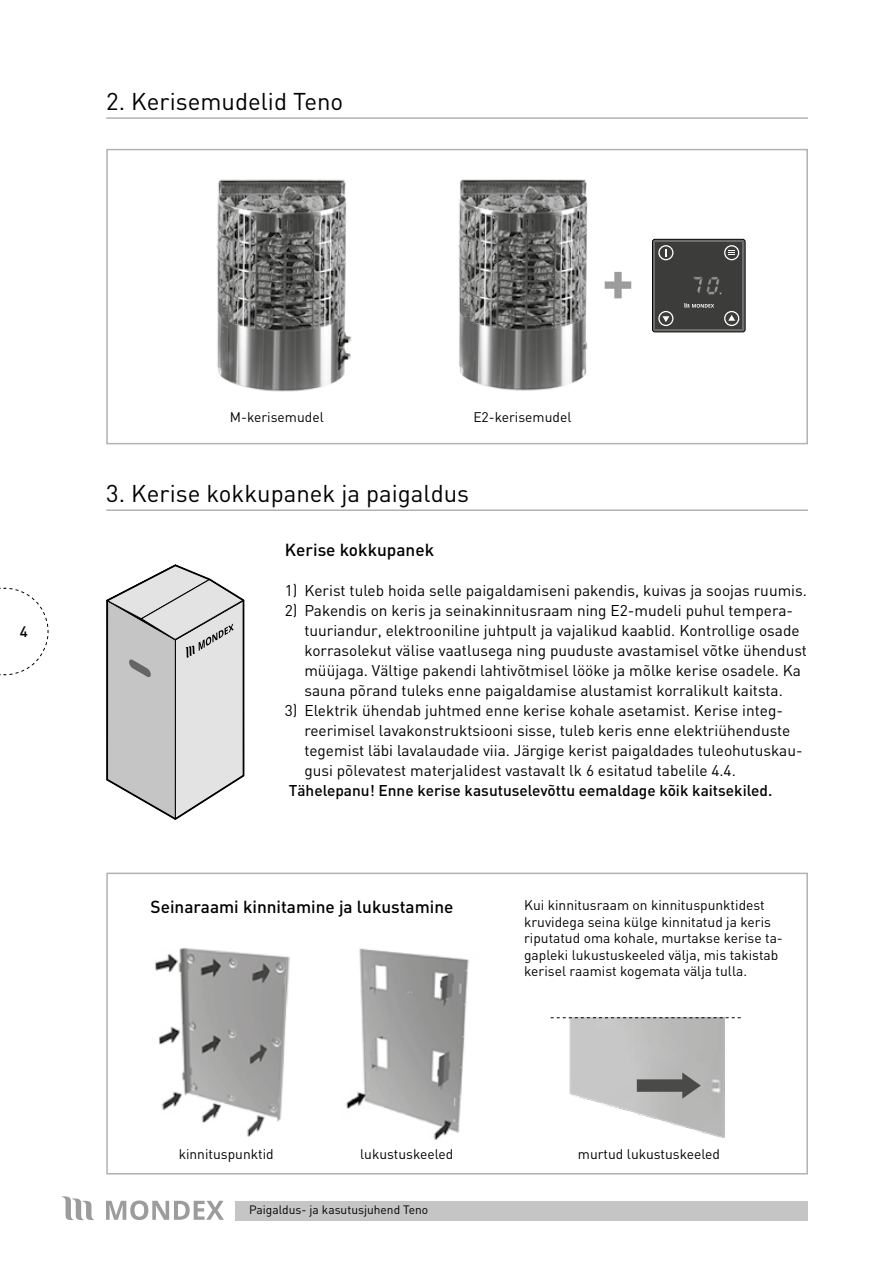
<style>
.page{position:relative;width:893px;height:1263px;background:#fff}
.page>*{position:absolute;margin:0;border:0;box-sizing:border-box;transform-origin:0 0}
.t1{font:700 60px "DIN";color:#9c9c9c}
.t2{font:24px "DIN";color:#000}
.t3{font:500 17.25px "DIN";color:#000}
.t4{font:15.45px/20px "DIN";color:#000}
.t5{font:500 15.45px "DIN";color:#000}
.t6{font:500 15px "DIN";color:#000}
.t7{font:13.8px/16.5px "DIN";color:#000}
.t8{font:12px "DIN";color:#000}
</style>
<div class="page">
<svg style="left:0;top:587px;width:49px;height:88px"></svg>
<div style="left:236px;top:1201px;width:572px;height:19px;background:#c5c5c5"></div>
<svg style="left:62px;top:1196px;width:32px;height:24px"></svg>
<svg style="left:106px;top:1200px;width:118px;height:20px"></svg>
<div style="left:106px;top:149px;width:702px;height:295px;border:2px solid #b2b2b2"></div>
<hr style="left:106px;top:509px;width:702px;height:2px;background:#b2b2b2">
<hr style="left:106px;top:117px;width:702px;height:2px;background:#b2b2b2">
<svg style="left:106px;top:564px;width:139px;height:256px;background:#d0d0d0"></svg>
<div style="left:106px;top:873px;width:702px;height:301px;border:2px solid #b2b2b2"></div>
<div style="left:652px;top:239px;width:93px;height:93px;background:#6e6e6e;border-radius:2px"></div>
<div style="left:652px;top:239px;width:93px;height:93px;border:1px solid #000;border-radius:2px"></div>
<div style="left:655px;top:242px;width:87px;height:87px;background:#3c3c3a"></div>
<svg style="left:684px;top:303px;width:30px;height:5px"></svg>
<svg style="left:658px;top:311px;width:15px;height:15px"></svg>
<div style="left:660px;top:312px;width:12px;height:13px;background:#3c3c3a;border-radius:50%"></div>
<svg style="left:662px;top:316px;width:7px;height:6px"></svg>
<svg style="left:724px;top:311px;width:15px;height:15px"></svg>
<svg style="left:725px;top:312px;width:13px;height:13px"></svg>
<svg style="left:728px;top:315px;width:7px;height:6px"></svg>
<svg style="left:658px;top:245px;width:15px;height:15px"></svg>
<svg style="left:660px;top:246px;width:12px;height:13px"></svg>
<svg style="left:724px;top:245px;width:15px;height:15px"></svg>
<svg style="left:725px;top:246px;width:13px;height:13px"></svg>
<svg style="left:728px;top:250px;width:7px;height:5px"></svg>
<svg style="left:693px;top:277px;width:29px;height:17px"></svg>
<img style="left:458px;top:179px;width:130px;height:212px">
<img style="left:216px;top:179px;width:136px;height:213px">
<img style="left:155px;top:948px;width:135px;height:188px">
<img style="left:346px;top:948px;width:123px;height:192px">
<img style="left:570px;top:1018px;width:155px;height:120px">
<svg style="left:637px;top:1072px;width:64px;height:27px;background:#868685"></svg>
<svg style="left:551px;top:1017px;width:190px;height:1px"></svg>
<p class="t6" style="left:20px;top:621px;width:9px">4</p>
<h2 class="t2" style="left:106px;top:86px;width:238px">2. Kerisemudelid Teno</h2>
<h1 class="t1" style="left:602px;top:241px;width:34px">+</h1>
<p class="t7" style="left:230px;top:409px;width:95px">M-kerisemudel</p>
<p class="t7" style="left:473px;top:409px;width:100px">E2-kerisemudel</p>
<h2 class="t2" style="left:106px;top:478px;width:364px">3. Kerise kokkupanek ja paigaldus</h2>
<p class="t3" style="left:285px;top:539px;width:151px">Kerise kokkupanek</p>
<p class="t4" style="left:285px;top:580px;width:524px">1) Kerist tuleb hoida selle paigaldamiseni pakendis, kuivas ja soojas ruumis.</p>
<p class="t4" style="left:304px;top:600px;width:504px;text-indent:-19px">2) Pakendis on keris ja seinakinnitusraam ning E2-mudeli puhul tempera&shy;tuuriandur, elektrooniline juhtpult ja vajalikud kaablid. Kontrollige osade korrasolekut välise vaatlusega ning puuduste avastamisel võtke ühendust müüjaga. Vältige pakendi lahtivõtmisel lööke ja mõlke kerise osadele. Ka sauna põrand tuleks enne paigaldamise alustamist korralikult kaitsta.</p>
<p class="t4" style="left:304px;top:700px;width:500px;text-indent:-19px">3) Elektrik ühendab juhtmed enne kerise kohale asetamist. Kerise integ&shy;reerimisel lavakonstruktsiooni sisse, tuleb keris enne elektriühenduste tegemist läbi lavalaudade viia. Järgige kerist paigaldades tuleohutuskau&shy;gusi põlevatest materjalidest vastavalt lk 6 esitatud tabelile 4.4.</p>
<p class="t5" style="left:289px;top:780px;width:485px">Tähelepanu! Enne kerise kasutuselevõttu eemaldage kõik kaitsekiled.</p>
<p class="t3" style="left:151px;top:896px;width:304px">Seinaraami kinnitamine ja lukustamine</p>
<p class="t7" style="left:524px;top:897px;width:260px">Kui kinnitusraam on kinnituspunktidest kruvidega seina külge kinnitatud ja keris riputatud oma kohale, murtakse kerise ta&shy;gapleki lukustuskeeled välja, mis takistab kerisel raamist kogemata välja tulla.</p>
<p class="t7" style="left:179px;top:1146px;width:97px">kinnituspunktid</p>
<p class="t7" style="left:360px;top:1146px;width:95px">lukustuskeeled</p>
<p class="t7" style="left:578px;top:1146px;width:144px">murtud lukustuskeeled</p>
<p class="t8" style="left:249px;top:1202px;width:181px">Paigaldus- ja kasutusjuhend Teno</p>
</div>
